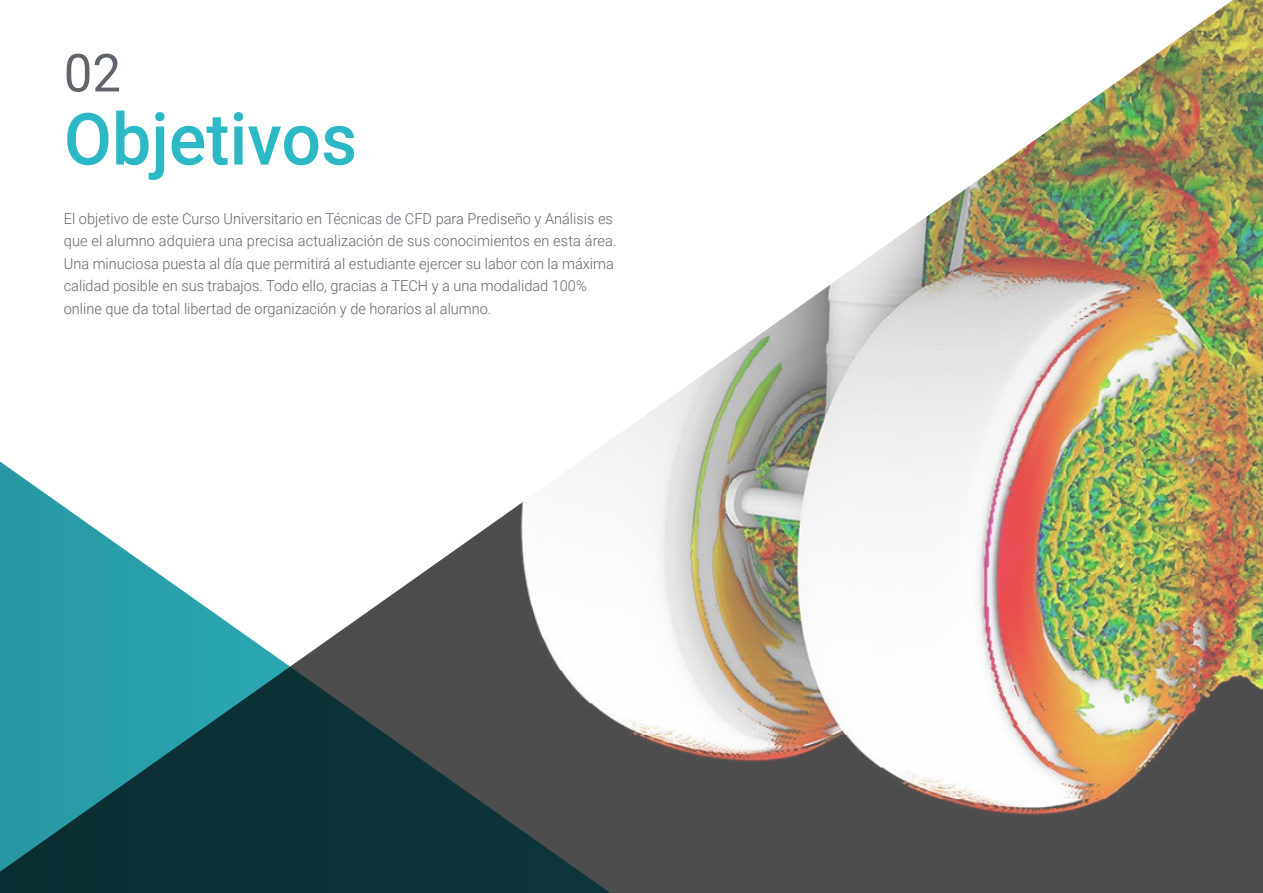
<style>
.page{position:relative;width:1263px;height:893px;background:#fff}
.page>*{position:absolute;margin:0;border:0;box-sizing:border-box;transform-origin:0 0}
.t1{font:500 72px "Roboto";color:#2db8c5}
.t2{font:52.5px "Roboto";color:#61646a}
.t3{font:300 15px/22.5px "Roboto";color:#61646a}
</style>
<div class="page">
<img style="left:603px;top:0;width:660px;height:893px">
<svg style="left:0;top:446px;width:640px;height:447px"></svg>
<h2 class="t2" style="left:64px;top:36px;width:59px">02</h2>
<h1 class="t1" style="left:64px;top:89px;width:295px">Objetivos</h1>
<p class="t3" style="left:64px;top:207px;width:554px">El objetivo de este Curso Universitario en Técnicas de CFD para Prediseño y Análisis es que el alumno adquiera una precisa actualización de sus conocimientos en esta área.<br>Una minuciosa puesta al día que permitirá al estudiante ejercer su labor con la máxima calidad posible en sus trabajos. Todo ello, gracias a TECH y a una modalidad 100% online que da total libertad de organización y de horarios al alumno.</p>
</div>
